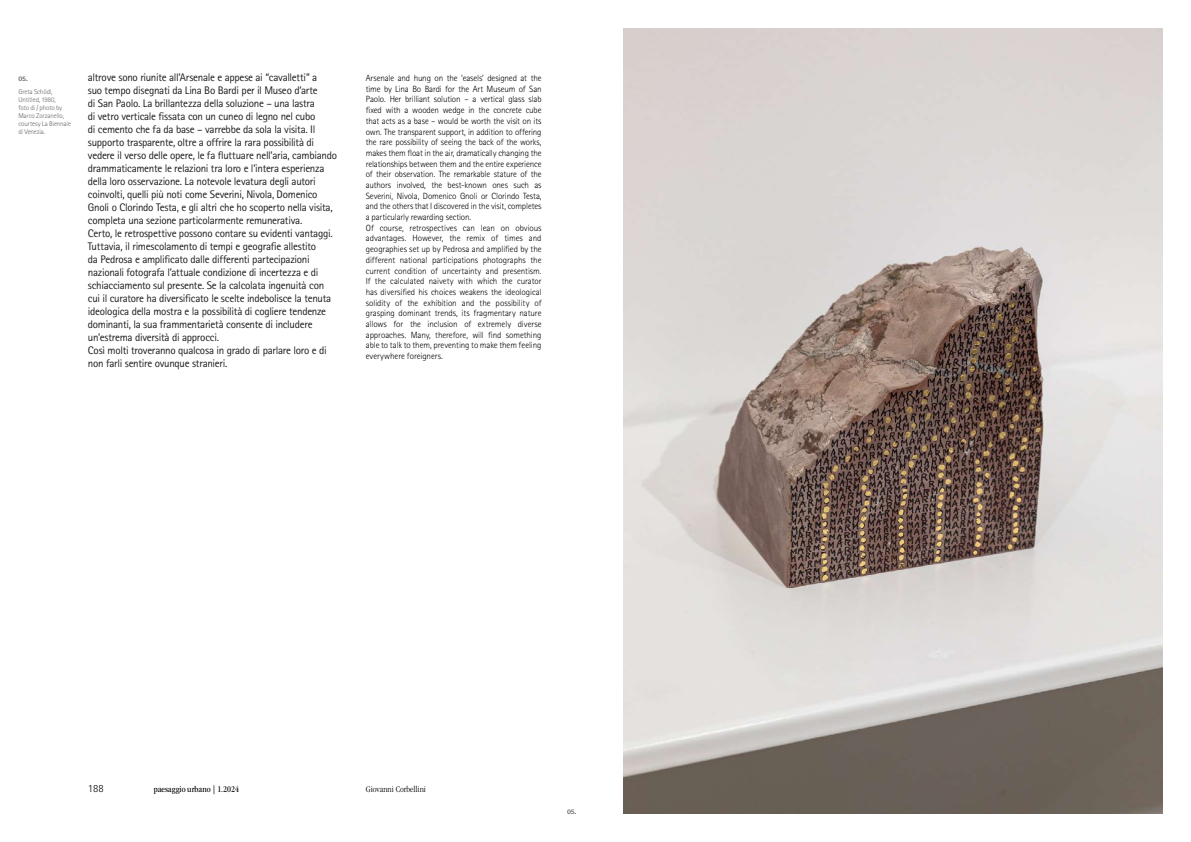
<style>
.page{position:relative;width:1191px;height:842px;background:#fff}
.page>*{position:absolute;margin:0;border:0;box-sizing:border-box;transform-origin:0 0}
.t1{font:11px/13px "Rotis Sans Serif Std";letter-spacing:-.025em;color:#1b1b1a}
.t2{font:300 11px "Rotis Sans Serif Std";color:#000}
.t3{font:300 9px/10.7px "Rotis Sans Serif Std";letter-spacing:-.015em;color:#000}
.t4{font:condensed 9px "ITC Garamond Std";color:#000}
.t5{font:300 condensed 9px "ITC Garamond Std";color:#000}
.t6{font:300 7px/8px "Rotis Sans Serif Std";letter-spacing:-.015em;color:#646363}
.t7{font:800 7px "Rotis Sans Serif Std";color:#646363}
</style>
<div class="page">
<img style="left:624px;top:29px;width:538px;height:785px">
<p class="t7" style="left:18px;top:74px;width:11px">05.</p>
<p class="t6" style="left:18px;top:88px;width:54px">Greta Schödl,<br>Untitled, 1980,<br>foto di / photo by<br>Marco Zorzanello, courtesy La Biennale di Venezia.</p>
<p class="t1" style="left:88px;top:71px;width:251px">altrove sono riunite all’Arsenale e appese ai “cavalletti” a<br>suo tempo disegnati da Lina Bo Bardi per il Museo d’arte<br>di San Paolo. La brillantezza della soluzione – una lastra<br>di vetro verticale fissata con un cuneo di legno nel cubo<br>di cemento che fa da base – varrebbe da sola la visita. Il supporto trasparente, oltre a offrire la rara possibilità di vedere il verso delle opere, le fa fluttuare nell’aria, cambiando drammaticamente le relazioni tra loro e l’intera esperienza della loro osservazione. La notevole levatura degli autori coinvolti, quelli più noti come Severini, Nivola, Domenico Gnoli o Clorindo Testa, e gli altri che ho scoperto nella visita, completa una sezione particolarmente remunerativa.<br>Certo, le retrospettive possono contare su evidenti vantaggi.<br>Tuttavia, il rimescolamento di tempi e geografie allestito<br>da Pedrosa e amplificato dalle differenti partecipazioni nazionali fotografa l’attuale condizione di incertezza e di schiacciamento sul presente. Se la calcolata ingenuità con cui il curatore ha diversificato le scelte indebolisce la tenuta ideologica della mostra e la possibilità di cogliere tendenze dominanti, la sua frammentarietà consente di includere un’estrema diversità di approcci.<br>Così molti troveranno qualcosa in grado di parlare loro e di non farli sentire ovunque stranieri.</p>
<p class="t3" style="left:366px;top:73px;width:177px">Arsenale and hung on the ‘easels’ designed at the time by Lina Bo Bardi for the Art Museum of San Paolo. Her brilliant solution – a vertical glass slab fixed with a wooden wedge in the concrete cube that acts as a base – would be worth the visit on its own. The transparent support, in addition to offering the rare possibility of seeing the back of the works, makes them float in the air, dramatically changing the relationships between them and the entire experience of their observation. The remarkable stature of the authors involved, the best-known ones such as Severini, Nivola, Domenico Gnoli or Clorindo Testa, and the others that I discovered in the visit, completes a particularly rewarding section.<br>Of course, retrospectives can lean on obvious advantages. However, the remix of times and geographies set up by Pedrosa and amplified by the different national participations photographs the current condition of uncertainty and presentism.<br>If the calculated naivety with which the curator has diversified his choices weakens the ideological solidity of the exhibition and the possibility of grasping dominant trends, its fragmentary nature allows for the inclusion of extremely diverse approaches. Many, therefore, will find something able to talk to them, preventing to make them feeling everywhere foreigners.</p>
<p class="t2" style="left:88px;top:782px;width:17px">188</p>
<p class="t4" style="left:154px;top:784px;width:87px">paesaggio urbano | 1.2024</p>
<p class="t5" style="left:366px;top:784px;width:62px">Giovanni Corbellini</p>
<p class="t7" style="left:567px;top:807px;width:11px">05.</p>
</div>
